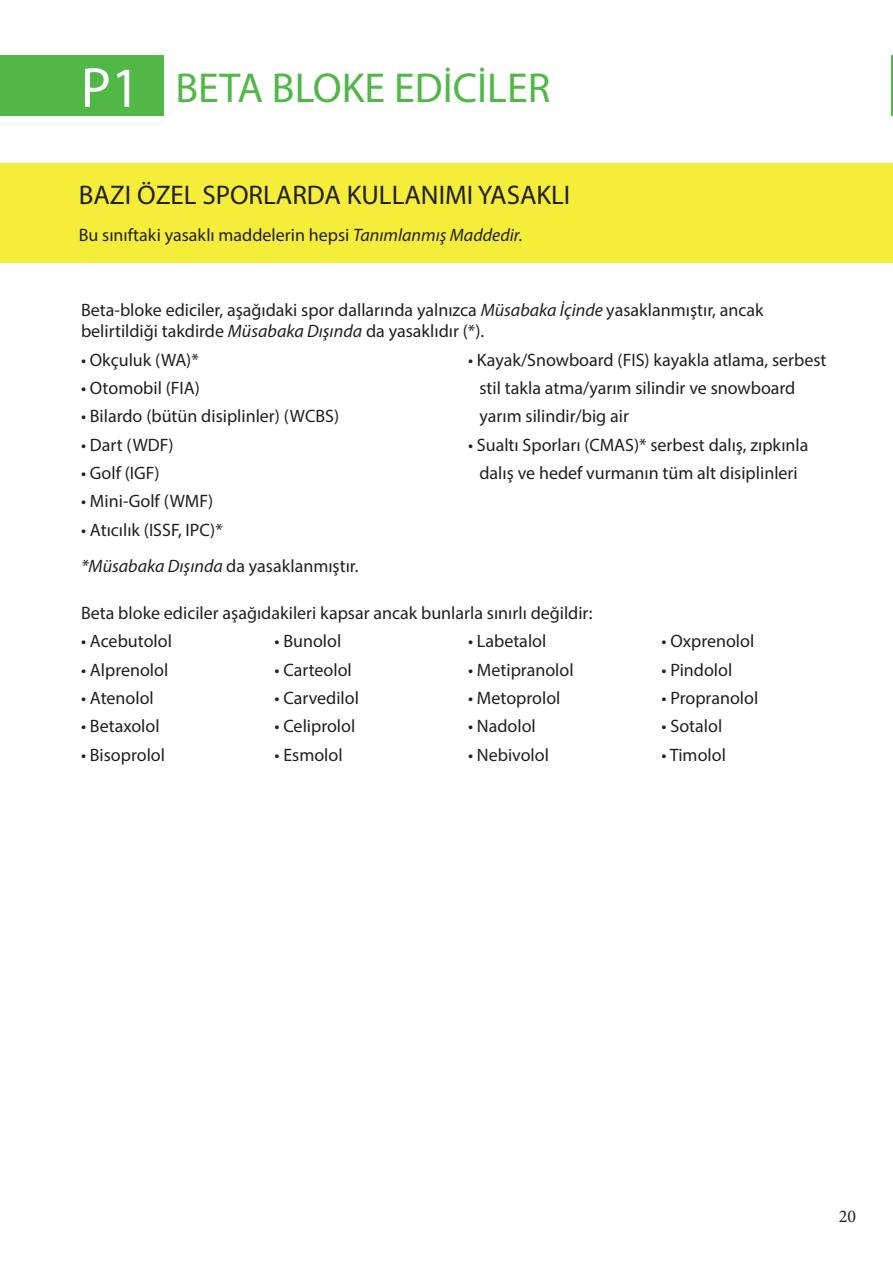
<style>
.page{position:relative;width:893px;height:1263px;background:#fff}
.page>*{position:absolute;margin:0;border:0;box-sizing:border-box;transform-origin:0 0}
.t1{font:57px "Myriad Pro";color:#fff}
.t2{font:42px "Myriad Pro";color:#51b848}
.t3{font:27px "Myriad Pro";color:#231f20}
.t4{font:18px/21.6px "Myriad Pro";color:#231f20}
.t5{font:18px "Minion Pro";color:#231f20}
.s1{font-style:italic}
</style>
<div class="page">
<div style="left:0;top:55px;width:164px;height:61px;background:#51b848"></div>
<div style="left:0;top:163px;width:893px;height:100px;background:#f4ed3a"></div>
<hr style="left:892px;top:55px;width:1px;height:61px;background:#51b848">
<p class="t1" style="left:81px;top:53px;width:61px">P1</p>
<p class="t2" style="left:176px;top:62px;width:376px">BETA BLOKE EDİCİLER</p>
<p class="t3" style="left:79px;top:178px;width:493px">BAZI ÖZEL SPORLARDA KULLANIMI YASAKLI</p>
<p class="t4" style="left:79px;top:223px;width:446px">Bu sınıftaki yasaklı maddelerin hepsi <span class="s1">Tanımlanmış Maddedir.</span></p>
<p class="t4" style="left:81px;top:299px;width:684px">Beta-bloke ediciler, aşağıdaki spor dallarında yalnızca <span class="s1">Müsabaka İçinde</span> yasaklanmıştır, ancak belirtildiği takdirde <span class="s1">Müsabaka Dışında</span> da yasaklıdır (*).</p>
<p class="t4" style="left:81px;top:349px;width:119px">• Okçuluk (WA)*</p>
<p class="t4" style="left:81px;top:377px;width:120px">• Otomobil (FIA)</p>
<p class="t4" style="left:81px;top:405px;width:260px">• Bilardo (bütün disiplinler) (WCBS)</p>
<p class="t4" style="left:81px;top:434px;width:94px">• Dart (WDF)</p>
<p class="t4" style="left:81px;top:462px;width:80px">• Golf (IGF)</p>
<p class="t4" style="left:81px;top:490px;width:134px">• Mini-Golf (WMF)</p>
<p class="t4" style="left:81px;top:519px;width:143px">• Atıcılık (ISSF, IPC)*</p>
<p class="t4" style="left:468px;top:349px;width:360px">• Kayak/Snowboard (FIS) kayakla atlama, serbest</p>
<p class="t4" style="left:479px;top:377px;width:317px">stil takla atma/yarım silindir ve snowboard</p>
<p class="t4" style="left:479px;top:405px;width:151px">yarım silindir/big air</p>
<p class="t4" style="left:468px;top:434px;width:342px">• Sualtı Sporları (CMAS)* serbest dalış, zıpkınla</p>
<p class="t4" style="left:479px;top:462px;width:320px">dalış ve hedef vurmanın tüm alt disiplinleri</p>
<p class="t4" style="left:81px;top:554px;width:279px"><span class="s1">*Müsabaka Dışında</span> da yasaklanmıştır.</p>
<p class="t4" style="left:81px;top:602px;width:513px">Beta bloke ediciler aşağıdakileri kapsar ancak bunlarla sınırlı değildir:</p>
<p class="t4" style="left:81px;top:630px;width:92px">• Acebutolol</p>
<p class="t4" style="left:81px;top:658px;width:89px">• Alprenolol</p>
<p class="t4" style="left:81px;top:687px;width:74px">• Atenolol</p>
<p class="t4" style="left:81px;top:715px;width:80px">• Betaxolol</p>
<p class="t4" style="left:81px;top:743px;width:86px">• Bisoprolol</p>
<p class="t4" style="left:274px;top:630px;width:68px">• Bunolol</p>
<p class="t4" style="left:274px;top:658px;width:79px">• Carteolol</p>
<p class="t4" style="left:274px;top:687px;width:86px">• Carvedilol</p>
<p class="t4" style="left:274px;top:715px;width:82px">• Celiprolol</p>
<p class="t4" style="left:274px;top:743px;width:70px">• Esmolol</p>
<p class="t4" style="left:468px;top:630px;width:80px">• Labetalol</p>
<p class="t4" style="left:468px;top:658px;width:107px">• Metipranolol</p>
<p class="t4" style="left:468px;top:687px;width:94px">• Metoprolol</p>
<p class="t4" style="left:468px;top:715px;width:69px">• Nadolol</p>
<p class="t4" style="left:468px;top:743px;width:82px">• Nebivolol</p>
<p class="t4" style="left:662px;top:630px;width:94px">• Oxprenolol</p>
<p class="t4" style="left:662px;top:658px;width:72px">• Pindolol</p>
<p class="t4" style="left:662px;top:687px;width:98px">• Propranolol</p>
<p class="t4" style="left:662px;top:715px;width:62px">• Sotalol</p>
<p class="t4" style="left:662px;top:743px;width:66px">• Timolol</p>
<p class="t5" style="left:839px;top:1204px;width:19px">20</p>
</div>
